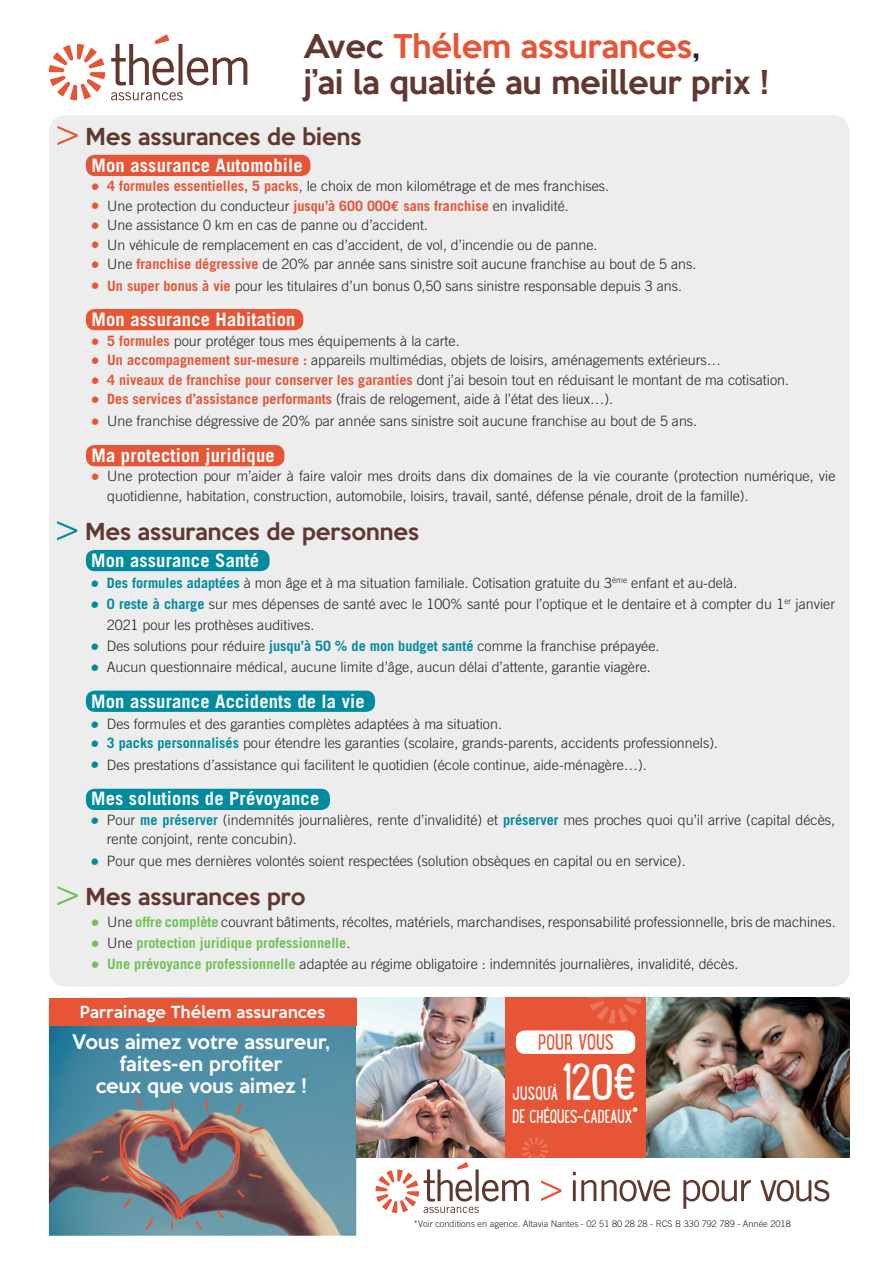
<style>
.page{position:relative;width:893px;height:1263px;background:#fff}
.page>*{position:absolute;margin:0;border:0;box-sizing:border-box;transform-origin:0 0}
.t1{font:45.75px "Lunch Box";color:#fff}
.t2{font:500 30px/36px "Keep Calm";color:#603830}
.t3{font:500 21.3px "Keep Calm";color:#603830}
.t4{font:19.8px "Lunch Box";color:#e55536}
.t5{font:700 18.6px "Trade Gothic";letter-spacing:.01em;color:#fff}
.t6{font:500 18.3px/22px "Keep Calm";letter-spacing:.005em;color:#fff;text-align:center}
.t7{font:16.8px "Lunch Box";letter-spacing:-.035em;color:#fff}
.t8{font:500 15.3px "Keep Calm";letter-spacing:.01em;color:#fff}
.t9{font:300 14.25px/19.5px "Trade Gothic";color:#231f20}
.t10{font:700 14.25px "Trade Gothic";color:#70c057}
.t11{font:300 9.15px "Trade Gothic LT Std";color:#231f20}
.s1{color:#e55536}
.s2{color:#231f20}
.s3{font-family:"Gorri Sans";font-weight:400;font-size:19.2px;color:#e55536}
.s4{font-weight:700;color:#e55536}
.s5{font-family:"Euro Mono";font-weight:700;color:#e55536}
.s6{font-family:"Gorri Sans";font-weight:400;font-size:19.2px;color:#008b9e}
.s7{font-weight:700;color:#008b9e}
.s8{font-family:"Gorri Sans";font-weight:400;font-size:19.2px;color:#70c057}
.s9{font-weight:700;color:#70c057}
.s10{font-family:"Gorri Sans";font-weight:400;font-size:19.2px}
.s11{font-weight:300;color:#231f20}
.s12{font-size:17.85px}
</style>
<div class="page">
<div style="left:49px;top:115px;width:800px;height:872px;background:#ededee;border-radius:17px"></div>
<img style="left:49px;top:1025px;width:307px;height:211px">
<svg style="left:91px;top:1093px;width:176px;height:139px;background:#78777d"></svg>
<svg style="left:573px;top:1172px;width:97px;height:29px"></svg>
<svg style="left:683px;top:1180px;width:68px;height:29px"></svg>
<svg style="left:760px;top:1180px;width:69px;height:21px"></svg>
<img style="left:646px;top:997px;width:204px;height:161px">
<img style="left:356px;top:997px;width:149px;height:161px">
<div style="left:505px;top:997px;width:141px;height:161px;background:#e55536"></div>
<div style="left:516px;top:1030px;width:119px;height:24px;background:#fff;border-radius:9px"></div>
<div style="left:49px;top:997px;width:307px;height:28px;background:#e55536"></div>
<svg style="left:589px;top:997px;width:52px;height:27px"></svg>
<svg style="left:376px;top:1137px;width:185px;height:76px"></svg>
<svg style="left:49px;top:44px;width:56px;height:56px"></svg>
<svg style="left:111px;top:92px;width:72px;height:8px"></svg>
<svg style="left:111px;top:34px;width:64px;height:52px"></svg>
<div style="left:178px;top:44px;width:5px;height:41px;background:#603830"></div>
<svg style="left:187px;top:57px;width:60px;height:28px"></svg>
<svg style="left:57px;top:886px;width:21px;height:19px"></svg>
<div style="left:86px;top:155px;width:224px;height:21px;background:#e55536;border-radius:9px"></div>
<div style="left:86px;top:309px;width:217px;height:21px;background:#e55536;border-radius:9px"></div>
<div style="left:86px;top:445px;width:198px;height:21px;background:#e55536;border-radius:9px"></div>
<div style="left:86px;top:550px;width:184px;height:21px;background:#008b9e;border-radius:9px"></div>
<div style="left:86px;top:789px;width:244px;height:21px;background:#008b9e;border-radius:9px"></div>
<div style="left:86px;top:691px;width:289px;height:21px;background:#008b9e;border-radius:9px"></div>
<svg style="left:57px;top:126px;width:21px;height:19px"></svg>
<svg style="left:57px;top:521px;width:20px;height:19px"></svg>
<p class="t2" style="left:303px;top:26px;width:466px">Avec <span class="s1">Thélem assurances</span><span class="s2">,<br></span>j’ai la qualité au meilleur prix !</p>
<p class="t3" style="left:86px;top:118px;width:277px">Mes assurances de biens</p>
<p class="t5" style="left:92px;top:154px;width:213px">Mon assurance Automobile</p>
<p class="t9" style="left:92px;top:176px;width:519px"><span class="s3">•</span> <span class="s4">4 formules essentielles, 5 packs</span>, le choix de mon kilométrage et de mes franchises.</p>
<p class="t9" style="left:92px;top:196px;width:479px"><span class="s3">•</span> Une protection du conducteur <span class="s4">jusqu’à 600 000</span><span class="s5">€</span> <span class="s4">sans franchise</span> en invalidité.</p>
<p class="t9" style="left:92px;top:215px;width:338px"><span class="s3">•</span> Une assistance 0 km en cas de panne ou d’accident.</p>
<p class="t9" style="left:92px;top:235px;width:507px"><span class="s3">•</span> Un véhicule de remplacement en cas d’accident, de vol, d’incendie ou de panne.</p>
<p class="t9" style="left:92px;top:254px;width:606px"><span class="s3">•</span> Une <span class="s4">franchise dégressive</span> de 20% par année sans sinistre soit aucune franchise au bout de 5 ans.</p>
<p class="t9" style="left:92px;top:275px;width:592px"><span class="s3">•</span> <span class="s4">Un super bonus à vie</span> pour les titulaires d’un bonus 0,50 sans sinistre responsable depuis 3 ans.</p>
<p class="t5" style="left:92px;top:308px;width:205px">Mon assurance Habitation</p>
<p class="t9" style="left:92px;top:331px;width:370px"><span class="s3">•</span> <span class="s4">5 formules</span> pour protéger tous mes équipements à la carte.</p>
<p class="t9" style="left:92px;top:350px;width:631px"><span class="s3">•</span> <span class="s4">Un accompagnement sur-mesure :</span> appareils multimédias, objets de loisirs, aménagements extérieurs…</p>
<p class="t9" style="left:92px;top:370px;width:699px"><span class="s3">•</span> <span class="s4">4 niveaux de franchise pour conserver les garanties</span> dont j’ai besoin tout en réduisant le montant de ma cotisation.</p>
<p class="t9" style="left:92px;top:389px;width:523px"><span class="s3">•</span> <span class="s4">Des services d’assistance performants</span> (frais de relogement, aide à l’état des lieux…).</p>
<p class="t9" style="left:92px;top:411px;width:607px"><span class="s3">•</span> Une franchise dégressive de 20% par année sans sinistre soit aucune franchise au bout de 5 ans.</p>
<p class="t5" style="left:92px;top:444px;width:185px">Ma protection juridique</p>
<p class="t9" style="left:107px;top:466px;width:730px;text-indent:-16px"><span class="s3">•</span> Une protection pour m’aider à faire valoir mes droits dans dix domaines de la vie courante (protection numérique, vie quotidienne, habitation, construction, automobile, loisirs, travail, santé, défense pénale, droit de la famille).</p>
<p class="t3" style="left:85px;top:513px;width:335px">Mes assurances de personnes</p>
<p class="t5" style="left:91px;top:549px;width:170px">Mon assurance Santé</p>
<p class="t9" style="left:91px;top:573px;width:648px"><span class="s6">•</span> <span class="s7">Des formules adaptées</span> à mon âge et à ma situation familiale. Cotisation gratuite du 3<sup>ème</sup> enfant et au-delà.</p>
<p class="t9" style="left:107px;top:593px;width:730px;line-height:21px;text-indent:-16px"><span class="s6">•</span> <span class="s7">0 reste à charge</span> sur mes dépenses de santé avec le 100% santé pour l’optique et le dentaire et à compter du 1<sup>er</sup> janvier<br>2021 pour les prothèses auditives.</p>
<p class="t9" style="left:91px;top:636px;width:570px"><span class="s6">•</span> Des solutions pour réduire <span class="s7">jusqu’à 50 % de mon budget santé</span> comme la franchise prépayée.</p>
<p class="t9" style="left:91px;top:657px;width:561px"><span class="s6">•</span> Aucun questionnaire médical, aucune limite d’âge, aucun délai d’attente, garantie viagère.</p>
<p class="t5" style="left:91px;top:690px;width:275px">Mon assurance Accidents de la vie</p>
<p class="t9" style="left:91px;top:714px;width:412px"><span class="s6">•</span> Des formules et des garanties complètes adaptées à ma situation.</p>
<p class="t9" style="left:91px;top:733px;width:628px"><span class="s6">•</span> <span class="s7">3 packs personnalisés</span> pour étendre les garanties (scolaire, grands-parents, accidents professionnels).</p>
<p class="t9" style="left:91px;top:754px;width:557px"><span class="s6">•</span> Des prestations d’assistance qui facilitent le quotidien (école continue, aide-ménagère…).</p>
<p class="t5" style="left:91px;top:787px;width:230px">Mes solutions de Prévoyance</p>
<p class="t9" style="left:107px;top:810px;width:730px;text-indent:-16px"><span class="s6">•</span> Pour <span class="s7">me préserver</span> (indemnités journalières, rente d’invalidité) et <span class="s7">préserver</span> mes proches quoi qu’il arrive (capital décès, rente conjoint, rente concubin).</p>
<p class="t9" style="left:91px;top:851px;width:596px"><span class="s6">•</span> Pour que mes dernières volontés soient respectées (solution obsèques en capital ou en service).</p>
<p class="t3" style="left:86px;top:878px;width:221px">Mes assurances pro</p>
<p class="t9" style="left:92px;top:912px;width:745px"><span class="s8">•</span> Une <span class="s9">offre complète</span> couvrant bâtiments, récoltes, matériels, marchandises, responsabilité professionnelle, bris de machines.</p>
<p class="t10" style="left:92px;top:934px;width:260px"><span class="s10">•</span> <span class="s11">Une</span> protection juridique professionnelle<span class="s11">.</span></p>
<p class="t9" style="left:92px;top:954px;width:648px"><span class="s8">•</span> <span class="s9">Une prévoyance professionnelle</span> adaptée au régime obligatoire : indemnités journalières, invalidité, décès.</p>
<p class="t8" style="left:80px;top:998px;width:247px">Parrainage Thélem assurances</p>
<p class="t6" style="left:72px;top:1029px;width:259px">Vous aimez votre assureur, faites-en profiter<br>ceux que vous aimez !</p>
<p class="t4" style="left:538px;top:1025px;width:78px">POUR VOUS</p>
<p class="t1" style="left:562px;top:1043px;width:76px">120€</p>
<p class="t7" style="left:512px;top:1102px;width:128px">DE CHÈQUES-CADEAUX<span class="s12">*</span></p>
<p class="t7" style="left:512px;top:1079px;width:48px">JUSQU’À</p>
<p class="t11" style="left:414px;top:1218px;width:379px">*Voir conditions en agence. Altavia Nantes - 02 51 80 28 28 - RCS B 330 792 789 - Année 2018</p>
</div>
